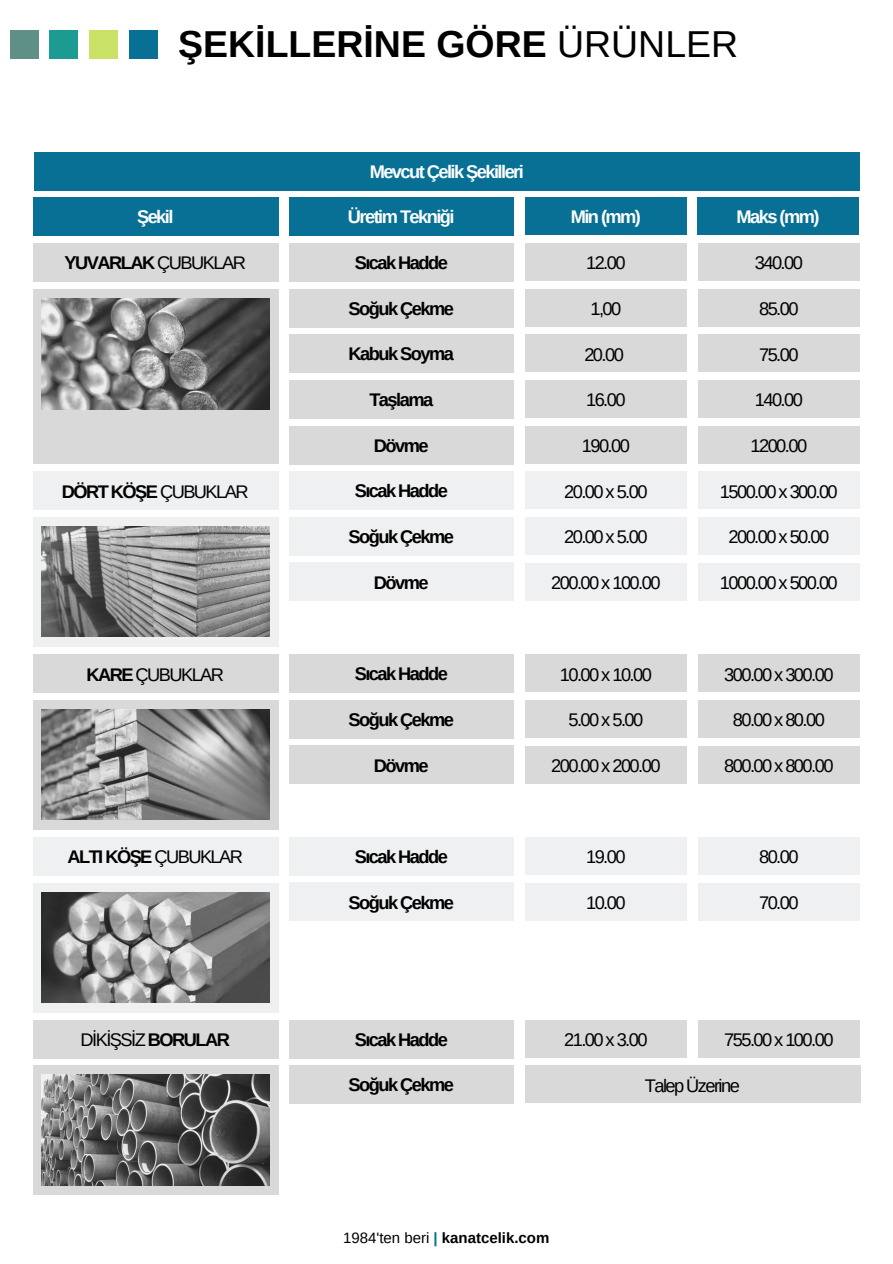
<style>
.page{position:relative;width:893px;height:1264px;background:#fff}
.page>*{position:absolute;margin:0;border:0;box-sizing:border-box;transform-origin:0 0}
.t1{font:700 37.5px "Arimo";color:#000}
.t2{font:18.3px "Arimo";letter-spacing:-.085em;color:#000}
.t3{font:700 18.3px "Arimo";letter-spacing:-.085em;color:#000}
.t4{font:700 18.3px "Arimo";letter-spacing:-.085em;color:#fff}
.t5{font:700 15px "Arimo";color:#000}
.s1{font-weight:400}
.s2{font-weight:700}
.s3{color:#077094}
</style>
<div class="page">
<div style="left:33px;top:289px;width:245px;height:174px;background:#d9d9d9"></div>
<div style="left:698px;top:243px;width:161px;height:37px;background:#d9d9d9"></div>
<div style="left:525px;top:243px;width:161px;height:37px;background:#d9d9d9"></div>
<div style="left:289px;top:243px;width:224px;height:38px;background:#d9d9d9"></div>
<div style="left:697px;top:198px;width:162px;height:37px;background:#077094"></div>
<div style="left:525px;top:198px;width:161px;height:37px;background:#077094"></div>
<div style="left:289px;top:197px;width:224px;height:39px;background:#077094"></div>
<div style="left:698px;top:289px;width:161px;height:37px;background:#d9d9d9"></div>
<div style="left:525px;top:289px;width:161px;height:37px;background:#d9d9d9"></div>
<div style="left:289px;top:289px;width:224px;height:38px;background:#d9d9d9"></div>
<div style="left:33px;top:198px;width:245px;height:38px;background:#077094"></div>
<div style="left:698px;top:335px;width:161px;height:37px;background:#d9d9d9"></div>
<div style="left:525px;top:335px;width:161px;height:37px;background:#d9d9d9"></div>
<div style="left:289px;top:334px;width:224px;height:39px;background:#d9d9d9"></div>
<div style="left:698px;top:380px;width:161px;height:37px;background:#d9d9d9"></div>
<div style="left:525px;top:380px;width:161px;height:37px;background:#d9d9d9"></div>
<div style="left:289px;top:380px;width:224px;height:38px;background:#d9d9d9"></div>
<div style="left:698px;top:426px;width:161px;height:37px;background:#d9d9d9"></div>
<div style="left:525px;top:426px;width:161px;height:37px;background:#d9d9d9"></div>
<div style="left:289px;top:426px;width:224px;height:38px;background:#d9d9d9"></div>
<div style="left:33px;top:243px;width:245px;height:39px;background:#d9d9d9"></div>
<div style="left:33px;top:517px;width:245px;height:129px;background:#eff0f2"></div>
<div style="left:698px;top:472px;width:161px;height:37px;background:#eff0f2"></div>
<div style="left:525px;top:472px;width:161px;height:37px;background:#eff0f2"></div>
<div style="left:289px;top:471px;width:224px;height:39px;background:#eff0f2"></div>
<div style="left:698px;top:517px;width:161px;height:37px;background:#eff0f2"></div>
<div style="left:525px;top:517px;width:161px;height:37px;background:#eff0f2"></div>
<div style="left:289px;top:517px;width:224px;height:38px;background:#eff0f2"></div>
<div style="left:698px;top:563px;width:161px;height:37px;background:#eff0f2"></div>
<div style="left:525px;top:563px;width:161px;height:37px;background:#eff0f2"></div>
<div style="left:289px;top:563px;width:224px;height:38px;background:#eff0f2"></div>
<div style="left:33px;top:472px;width:245px;height:38px;background:#eff0f2"></div>
<div style="left:698px;top:654px;width:161px;height:37px;background:#d9d9d9"></div>
<div style="left:525px;top:654px;width:161px;height:37px;background:#d9d9d9"></div>
<div style="left:289px;top:654px;width:224px;height:38px;background:#d9d9d9"></div>
<div style="left:698px;top:700px;width:161px;height:37px;background:#d9d9d9"></div>
<div style="left:525px;top:700px;width:161px;height:37px;background:#d9d9d9"></div>
<div style="left:289px;top:700px;width:224px;height:38px;background:#d9d9d9"></div>
<div style="left:698px;top:746px;width:161px;height:37px;background:#d9d9d9"></div>
<div style="left:525px;top:746px;width:161px;height:37px;background:#d9d9d9"></div>
<div style="left:289px;top:745px;width:224px;height:39px;background:#d9d9d9"></div>
<div style="left:33px;top:654px;width:245px;height:39px;background:#d9d9d9"></div>
<img style="left:41px;top:299px;width:228px;height:110px">
<img style="left:41px;top:526px;width:228px;height:111px">
<div style="left:33px;top:700px;width:245px;height:129px;background:#d9d9d9"></div>
<img style="left:41px;top:709px;width:228px;height:110px">
<div style="left:698px;top:837px;width:161px;height:37px;background:#eff0f2"></div>
<div style="left:525px;top:837px;width:161px;height:37px;background:#eff0f2"></div>
<div style="left:289px;top:837px;width:224px;height:38px;background:#eff0f2"></div>
<div style="left:698px;top:883px;width:161px;height:37px;background:#eff0f2"></div>
<div style="left:525px;top:883px;width:161px;height:37px;background:#eff0f2"></div>
<div style="left:289px;top:882px;width:224px;height:39px;background:#eff0f2"></div>
<div style="left:33px;top:837px;width:245px;height:38px;background:#eff0f2"></div>
<div style="left:33px;top:882px;width:245px;height:130px;background:#eff0f2"></div>
<img style="left:41px;top:892px;width:228px;height:110px">
<div style="left:698px;top:1020px;width:161px;height:37px;background:#d9d9d9"></div>
<div style="left:525px;top:1020px;width:161px;height:37px;background:#d9d9d9"></div>
<div style="left:289px;top:1019px;width:224px;height:39px;background:#d9d9d9"></div>
<div style="left:525px;top:1065px;width:335px;height:37px;background:#d9d9d9"></div>
<div style="left:289px;top:1065px;width:224px;height:38px;background:#d9d9d9"></div>
<div style="left:33px;top:1020px;width:245px;height:38px;background:#d9d9d9"></div>
<div style="left:33px;top:1065px;width:245px;height:129px;background:#d9d9d9"></div>
<img style="left:41px;top:1074px;width:228px;height:111px">
<div style="left:11px;top:31px;width:28px;height:28px;background:#608f87"></div>
<div style="left:50px;top:31px;width:28px;height:28px;background:#1b9b91"></div>
<div style="left:89px;top:31px;width:28px;height:28px;background:#c9e265"></div>
<div style="left:129px;top:31px;width:28px;height:28px;background:#077094"></div>
<div style="left:34px;top:152px;width:825px;height:38px;background:#077094"></div>
<h1 class="t1" style="left:178px;top:23px;width:561px">ŞEKİLLERİNE GÖRE <span class="s1">ÜRÜNLER</span></h1>
<p class="t4" style="left:369px;top:161px;width:156px">Mevcut Çelik Şekilleri</p>
<p class="t4" style="left:137px;top:207px;width:38px">Şekil</p>
<p class="t4" style="left:348px;top:207px;width:108px">Üretim Tekniği</p>
<p class="t4" style="left:570px;top:207px;width:72px">Min (mm)</p>
<p class="t4" style="left:736px;top:207px;width:84px">Maks (mm)</p>
<p class="t3" style="left:65px;top:253px;width:183px">YUVARLAK <span class="s1">ÇUBUKLAR</span></p>
<p class="t3" style="left:355px;top:252px;width:95px">Sıcak Hadde</p>
<p class="t2" style="left:586px;top:253px;width:41px">12.00</p>
<p class="t2" style="left:754px;top:253px;width:50px">340.00</p>
<p class="t3" style="left:348px;top:298px;width:107px">Soğuk Çekme</p>
<p class="t2" style="left:590px;top:298px;width:32px">1,00</p>
<p class="t2" style="left:759px;top:298px;width:41px">85.00</p>
<p class="t3" style="left:348px;top:344px;width:107px">Kabuk Soyma</p>
<p class="t2" style="left:584px;top:344px;width:41px">20.00</p>
<p class="t2" style="left:759px;top:344px;width:41px">75.00</p>
<p class="t3" style="left:369px;top:389px;width:65px">Taşlama</p>
<p class="t2" style="left:586px;top:390px;width:41px">16.00</p>
<p class="t2" style="left:754px;top:390px;width:50px">140.00</p>
<p class="t3" style="left:374px;top:435px;width:56px">Dövme</p>
<p class="t2" style="left:581px;top:435px;width:50px">190.00</p>
<p class="t2" style="left:750px;top:435px;width:58px">1200.00</p>
<p class="t3" style="left:62px;top:481px;width:188px">DÖRT KÖŞE <span class="s1">ÇUBUKLAR</span></p>
<p class="t3" style="left:355px;top:481px;width:95px">Sıcak Hadde</p>
<p class="t2" style="left:564px;top:481px;width:85px">20.00 x 5.00</p>
<p class="t2" style="left:719px;top:481px;width:119px">1500.00 x 300.00</p>
<p class="t3" style="left:348px;top:526px;width:107px">Soğuk Çekme</p>
<p class="t2" style="left:564px;top:526px;width:85px">20.00 x 5.00</p>
<p class="t2" style="left:728px;top:526px;width:102px">200.00 x 50.00</p>
<p class="t3" style="left:374px;top:572px;width:56px">Dövme</p>
<p class="t2" style="left:551px;top:572px;width:111px">200.00 x 100.00</p>
<p class="t2" style="left:719px;top:572px;width:119px">1000.00 x 500.00</p>
<p class="t2" style="left:86px;top:664px;width:139px"><span class="s2">KARE</span> ÇUBUKLAR</p>
<p class="t3" style="left:355px;top:663px;width:95px">Sıcak Hadde</p>
<p class="t2" style="left:559px;top:664px;width:94px">10.00 x 10.00</p>
<p class="t2" style="left:724px;top:664px;width:111px">300.00 x 300.00</p>
<p class="t3" style="left:348px;top:709px;width:107px">Soğuk Çekme</p>
<p class="t2" style="left:568px;top:709px;width:76px">5.00 x 5.00</p>
<p class="t2" style="left:732px;top:709px;width:94px">80.00 x 80.00</p>
<p class="t3" style="left:374px;top:755px;width:56px">Dövme</p>
<p class="t2" style="left:551px;top:755px;width:111px">200.00 x 200.00</p>
<p class="t2" style="left:724px;top:755px;width:111px">800.00 x 800.00</p>
<p class="t3" style="left:67px;top:846px;width:177px">ALTI KÖŞE <span class="s1">ÇUBUKLAR</span></p>
<p class="t3" style="left:355px;top:846px;width:95px">Sıcak Hadde</p>
<p class="t2" style="left:586px;top:846px;width:41px">19.00</p>
<p class="t2" style="left:759px;top:846px;width:41px">80.00</p>
<p class="t3" style="left:348px;top:892px;width:107px">Soğuk Çekme</p>
<p class="t2" style="left:586px;top:892px;width:41px">10.00</p>
<p class="t2" style="left:759px;top:892px;width:41px">70.00</p>
<p class="t2" style="left:81px;top:1029px;width:151px">DİKİŞSİZ <span class="s2">BORULAR</span></p>
<p class="t3" style="left:355px;top:1029px;width:95px">Sıcak Hadde</p>
<p class="t2" style="left:564px;top:1029px;width:85px">21.00 x 3.00</p>
<p class="t2" style="left:724px;top:1029px;width:111px">755.00 x 100.00</p>
<p class="t3" style="left:348px;top:1074px;width:107px">Soğuk Çekme</p>
<p class="t2" style="left:644px;top:1075px;width:97px">Talep Üzerine</p>
<p class="t5" style="left:343px;top:1229px;width:208px"><span class="s1">1984'ten beri</span> <span class="s3">|</span> kanatcelik.com</p>
</div>
